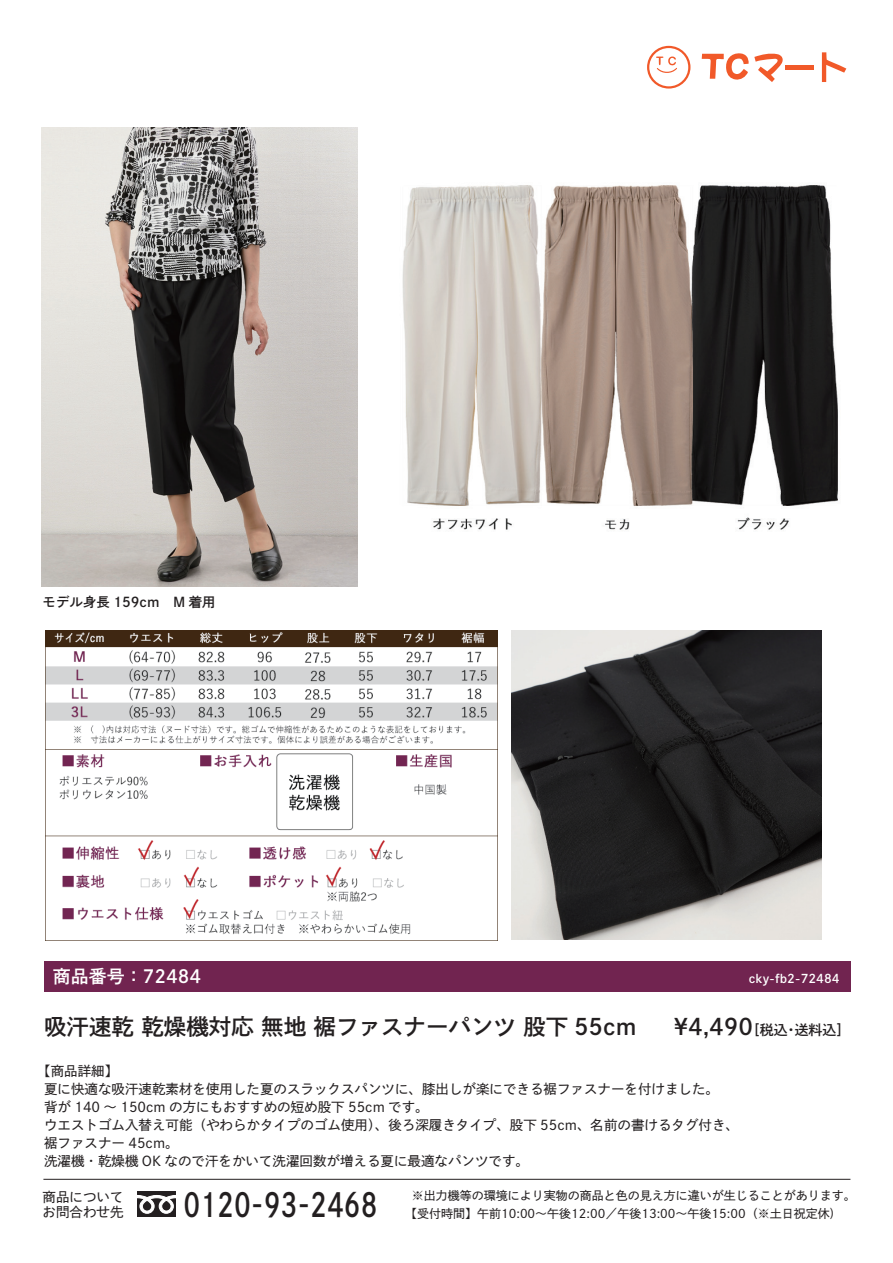
<style>
.page{position:relative;width:893px;height:1263px;background:#fff}
.page>*{position:absolute;margin:0;border:0;box-sizing:border-box;transform-origin:0 0}
.t1{font:32.55px "DNP Shuei Go Kin Std B";color:#231f20;scale:.8 1}
.t2{font:22.5px "DNP Shuei Go Kin Std B";color:#231f20}
.t3{font:18px "DNP Shuei Go Kin Std B";color:#fff}
.t4{font:13.95px "DNP Shuei Go Kin Std B";color:#231f20}
.t5{font:13.5px/18px "DNP Shuei Go Kin Std M";color:#231f20}
.t6{font:13.5px "DNP Shuei Go Kin Std B";color:#231f20}
.t7{font:12px "DNP Shuei Go Kin Std M";color:#231f20}
.t8{font:12px "DNP Shuei Go Kin Std B";color:#fff}
.s1{font-size:22.5px}
</style>
<div class="page">
<img style="left:402px;top:185px;width:436px;height:345px">
<img style="left:511px;top:630px;width:310px;height:310px">
<img style="left:46px;top:630px;width:452px;height:311px">
<img style="left:41px;top:128px;width:317px;height:458px">
<div style="left:44px;top:961px;width:806px;height:31px;background:#712450"></div>
<div style="left:137px;top:1191px;width:39px;height:26px;background:#231f20"></div>
<svg style="left:137px;top:1195px;width:39px;height:19px"></svg>
<hr style="left:43px;top:1179px;width:807px;height:1px;background:#231f20">
<svg style="left:822px;top:52px;width:24px;height:30px"></svg>
<svg style="left:702px;top:53px;width:81px;height:29px"></svg>
<div style="left:785px;top:65px;width:28px;height:5px;background:#f15929"></div>
<svg style="left:647px;top:46px;width:43px;height:43px"></svg>
<div style="left:649px;top:48px;width:39px;height:38px;background:#fff;border-radius:50%"></div>
<svg style="left:656px;top:56px;width:21px;height:17px"></svg>
<p class="t6" style="left:43px;top:592px;width:175px">モデル身長 159cm　M 着用</p>
<h3 class="t3" style="left:53px;top:964px;width:150px">商品番号：72484</h3>
<p class="t8" style="left:749px;top:970px;width:92px">cky-fb2-72484</p>
<h2 class="t2" style="left:44px;top:1011px;width:594px">吸汗速乾 乾燥機対応 無地 裾ファスナーパンツ 股下 55cm</h2>
<p class="t4" style="left:674px;top:1020px;width:178px"><span class="s1">¥4,490</span>［税込・送料込］</p>
<p class="t5" style="left:44px;top:1062px;width:696px;text-indent:-7px">【商品詳細】<br>夏に快適な吸汗速乾素材を使用した夏のスラックスパンツに、膝出しが楽にできる裾ファスナーを付けました。<br>背が 140 ～ 150cm の方にもおすすめの短め股下 55cm です。<br>ウエストゴム入替え可能（やわらかタイプのゴム使用）、後ろ深履きタイプ、股下 55cm、名前の書けるタグ付き、裾ファスナー 45cm。<br>洗濯機・乾燥機 OK なので汗をかいて洗濯回数が増える夏に最適なパンツです。</p>
<p class="t5" style="left:43px;top:1189px;width:82px;line-height:15px">商品についてお問合わせ先</p>
<h1 class="t1" style="left:184px;top:1182px;width:244px">0120-93-2468</h1>
<p class="t7" style="left:412px;top:1188px;width:445px">※出力機等の環境により実物の商品と色の見え方に違いが生じることがあります。</p>
<p class="t7" style="left:411px;top:1205px;width:436px">【受付時間】午前10:00～午後12:00／午後13:00～午後15:00（※土日祝定休)　</p>
</div>
